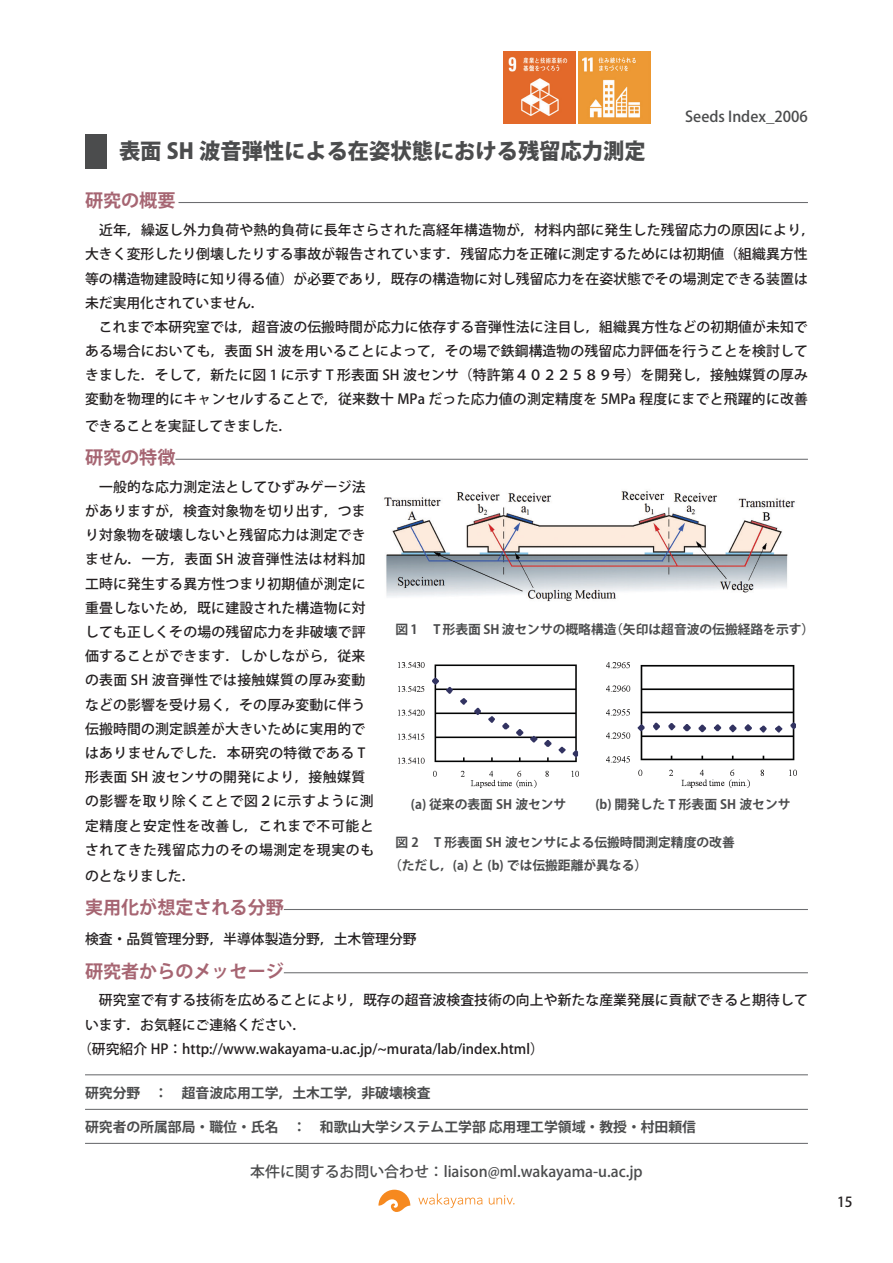
<style>
.page{position:relative;width:893px;height:1263px;background:#fff}
.page>*{position:absolute;margin:0;border:0;box-sizing:border-box;transform-origin:0 0}
.t1{font:800 21.75px "Koz Go Pro";color:#4b4c4d}
.t2{font:700 18px "Koz Go Pro";color:#a66572}
.t3{font:500 14.85px "Koz Go Pro";color:#4b4c4d}
.t4{font:500 13.8px/24.2px "Koz Go Pro";letter-spacing:.01em;color:#231f20}
.t5{font:700 13.8px "Koz Go Pro";color:#4b4c4d}
.t6{font:700 12.75px/22.4px "Koz Go Pro";color:#4b4c4d}
</style>
<div class="page">
<hr style="left:85px;top:1109px;width:723px;height:1px;background:#6c6d70">
<hr style="left:85px;top:1143px;width:723px;height:1px;background:#6c6d70">
<hr style="left:85px;top:1074px;width:723px;height:1px;background:#6c6d70">
<svg style="left:378px;top:1190px;width:32px;height:22px"></svg>
<svg style="left:418px;top:1193px;width:64px;height:15px"></svg>
<svg style="left:489px;top:1195px;width:25px;height:9px"></svg>
<hr style="left:178px;top:202px;width:630px;height:1px;background:#6c6d70">
<hr style="left:175px;top:459px;width:633px;height:1px;background:#6c6d70">
<hr style="left:284px;top:909px;width:524px;height:1px;background:#6c6d70">
<hr style="left:284px;top:972px;width:524px;height:1px;background:#6c6d70">
<img style="left:607px;top:662px;width:189px;height:125px">
<img style="left:399px;top:662px;width:179px;height:125px">
<img style="left:384px;top:491px;width:411px;height:111px">
<div style="left:85px;top:134px;width:21px;height:34px;background:#4b4c4d"></div>
<img style="left:503px;top:52px;width:72px;height:71px">
<img style="left:579px;top:52px;width:72px;height:71px">
<h1 class="t1" style="left:119px;top:137px;width:528px">表面 SH 波音弾性による在姿状態における残留応力測定</h1>
<p class="t3" style="left:685px;top:107px;width:124px">Seeds Index_2006</p>
<h2 class="t2" style="left:85px;top:189px;width:92px">研究の概要</h2>
<p class="t4" style="left:85px;top:219px;width:731px">　近年，繰返し外力負荷や熱的負荷に長年さらされた高経年構造物が，材料内部に発生した残留応力の原因により，大きく変形したり倒壊したりする事故が報告されています．残留応力を正確に測定するためには初期値（組織異方性等の構造物建設時に知り得る値）が必要であり，既存の構造物に対し残留応力を在姿状態でその場測定できる装置は未だ実用化されていません．<br>　これまで本研究室では，超音波の伝搬時間が応力に依存する音弾性法に注目し，組織異方性などの初期値が未知である場合においても，表面 SH 波を用いることによって，その場で鉄鋼構造物の残留応力評価を行うことを検討してきました．そして，新たに図 1 に示す T 形表面 SH 波センサ（特許第４０２２５８９号）を開発し，接触媒質の厚み変動を物理的にキャンセルすることで，従来数十 MPa だった応力値の測定精度を 5MPa 程度にまでと飛躍的に改善</p>
<p class="t4" style="left:85px;top:414px;width:209px">できることを実証してきました．</p>
<h2 class="t2" style="left:85px;top:446px;width:92px">研究の特徴</h2>
<p class="t4" style="left:85px;top:475px;width:291px">　一般的な応力測定法としてひずみゲージ法がありますが，検査対象物を切り出す，つまり対象物を破壊しないと残留応力は測定できません．一方，表面 SH 波音弾性法は材料加工時に発生する異方性つまり初期値が測定に重畳しないため，既に建設された構造物に対しても正しくその場の残留応力を非破壊で評価することができます．しかしながら，従来の表面 SH 波音弾性では接触媒質の厚み変動などの影響を受け易く，その厚み変動に伴う伝搬時間の測定誤差が大きいために実用的ではありませんでした．本研究の特徴である T形表面 SH 波センサの開発により，接触媒質の影響を取り除くことで図２に示すように測定精度と安定性を改善し，これまで不可能とされてきた残留応力のその場測定を現実のも</p>
<p class="t4" style="left:85px;top:864px;width:112px">のとなりました．</p>
<h2 class="t2" style="left:85px;top:896px;width:200px">実用化が想定される分野</h2>
<p class="t4" style="left:85px;top:928px;width:333px">検査・品質管理分野，半導体製造分野，土木管理分野</p>
<h2 class="t2" style="left:85px;top:959px;width:200px">研究者からのメッセージ</h2>
<p class="t4" style="left:85px;top:989px;width:724px">　研究室で有する技術を広めることにより，既存の超音波検査技術の向上や新たな産業発展に貢献できると期待して</p>
<p class="t4" style="left:85px;top:1013px;width:223px">います．お気軽にご連絡ください．</p>
<p class="t4" style="left:78px;top:1037px;width:467px">（研究紹介 HP：http://www.wakayama-u.ac.jp/~murata/lab/index.html）</p>
<p class="t5" style="left:85px;top:1084px;width:347px">研究分野　：　超音波応用工学，土木工学，非破壊検査</p>
<p class="t5" style="left:85px;top:1118px;width:613px">研究者の所属部局・職位・氏名　：　和歌山大学システム工学部 応用理工学領域・教授・村田頼信</p>
<p class="t6" style="left:383px;top:619px;width:433px">　図 1 　T 形表面 SH 波センサの概略構造（矢印は超音波の伝搬経路を示す）</p>
<p class="t6" style="left:411px;top:794px;width:157px">(a) 従来の表面 SH 波センサ</p>
<p class="t6" style="left:595px;top:794px;width:197px">(b) 開発した T 形表面 SH 波センサ</p>
<p class="t6" style="left:383px;top:832px;width:354px">　図 2　 T 形表面 SH 波センサによる伝搬時間測定精度の改善　（ただし，(a) と (b) では伝搬距離が異なる）</p>
<p class="t3" style="left:250px;top:1161px;width:394px">本件に関するお問い合わせ：liaison@ml.wakayama-u.ac.jp</p>
<p class="t4" style="left:837px;top:1191px;width:17px">15</p>
</div>
